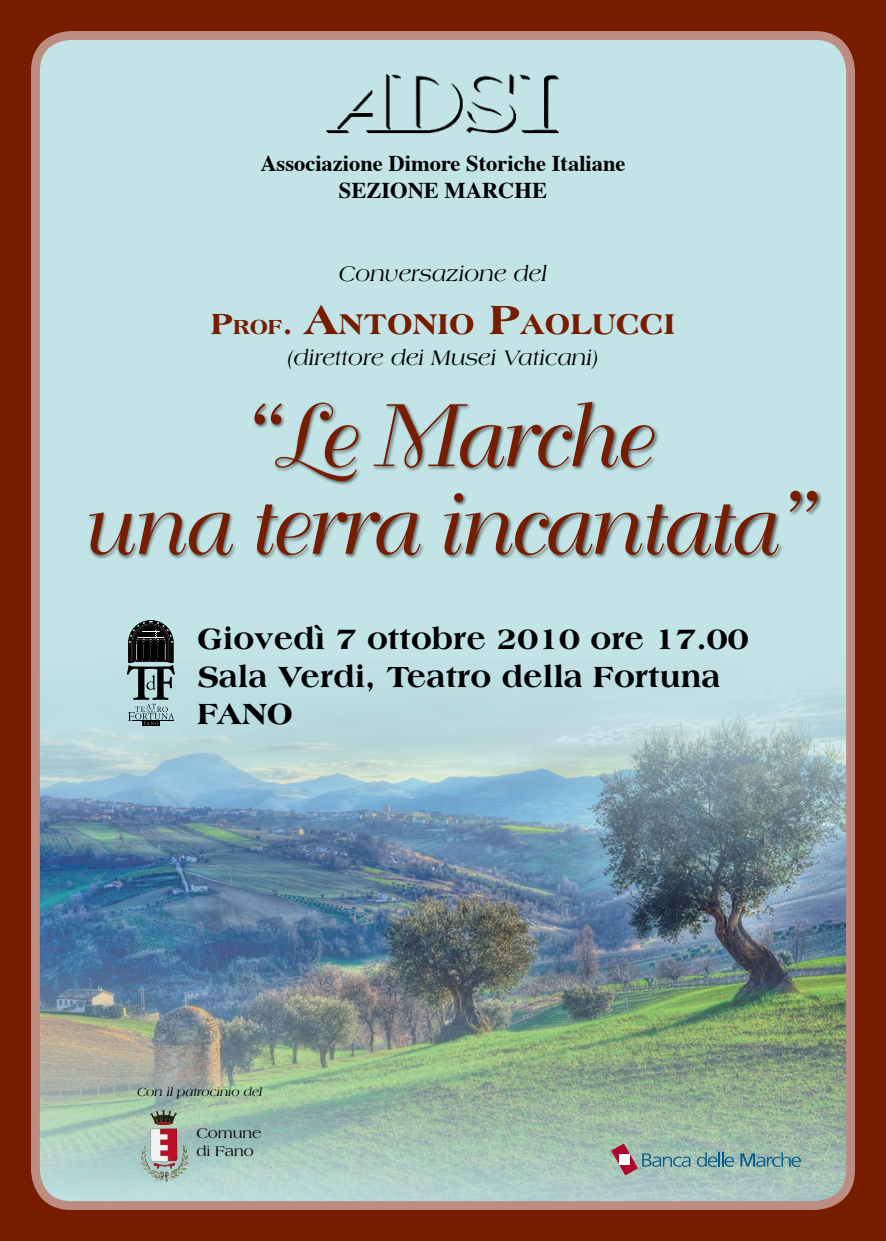
<style>
.page{position:relative;width:886px;height:1241px;background:#fff}
.page>*{position:absolute;margin:0;border:0;box-sizing:border-box;transform-origin:0 0}
.t1{font:87.5px/87.5px "Bellevue";letter-spacing:-.02em;color:#781c00;text-align:center}
.t2{font:800 31.25px/37.5px "Americana";color:#000}
.t3{font:800 30.62px "Americana";color:#781c00}
.t4{font:700 22.5px/27px "Times";color:#000;text-align:center}
.t5{font:italic 22.5px "Americana";color:#000}
.t6{font:15px/18px "Americana";color:#000}
.t7{font:italic 12.5px "Americana";color:#000}
.s1{font-size:31.25px}
.s2{font-size:21.88px}
.s3{font-size:43.75px}
</style>
<div class="page">
<div style="left:0;top:0;width:886px;height:1240px;background:#781c00"></div>
<div style="left:35px;top:35px;width:815px;height:1170px;background:#c3e4e6;border-radius:35px"></div>
<img style="left:41px;top:674px;width:804px;height:528px">
<div style="left:31px;top:31px;width:824px;height:1178px;border:9px solid #bc8d80;border-radius:35px"></div>
<img style="left:327px;top:74px;width:232px;height:60px">
<div style="left:88px;top:400px;width:734px;height:160px;background:#000;opacity:.6"></div>
<svg style="left:142px;top:724px;width:18px;height:1px"></svg>
<svg style="left:127px;top:620px;width:48px;height:104px"></svg>
<svg style="left:150px;top:1109px;width:13px;height:7px"></svg>
<svg style="left:611px;top:1143px;width:79px;height:32px;background:#9da6a4"></svg>
<svg style="left:697px;top:1152px;width:37px;height:14px"></svg>
<svg style="left:740px;top:1152px;width:61px;height:14px"></svg>
<p class="t4" style="left:260px;top:147px;width:367px">Associazione Dimore Storiche Italiane<br>SEZIONE MARCHE</p>
<p class="t5" style="left:339px;top:261px;width:210px">Conversazione del</p>
<p class="t3" style="left:211px;top:305px;width:466px"><span class="s1">P</span><span class="s2">ROF</span><span class="s1">.</span> <span class="s3">A</span>NTONIO <span class="s3">P</span>AOLUCCI</p>
<p class="t5" style="left:287px;top:345px;width:313px">(direttore dei Musei Vaticani)</p>
<h1 class="t1" style="left:77px;top:396px;width:728px">“Le Marche<br>una terra incantata”</h1>
<p class="t2" style="left:197px;top:619px;width:552px">Giovedì 7 ottobre 2010 ore 17.00<br>Sala Verdi, Teatro della Fortuna<br>FANO</p>
<p class="t7" style="left:137px;top:1084px;width:127px">Con il patrocinio del</p>
<p class="t6" style="left:196px;top:1123px;width:67px">Comune di Fano</p>
</div>
